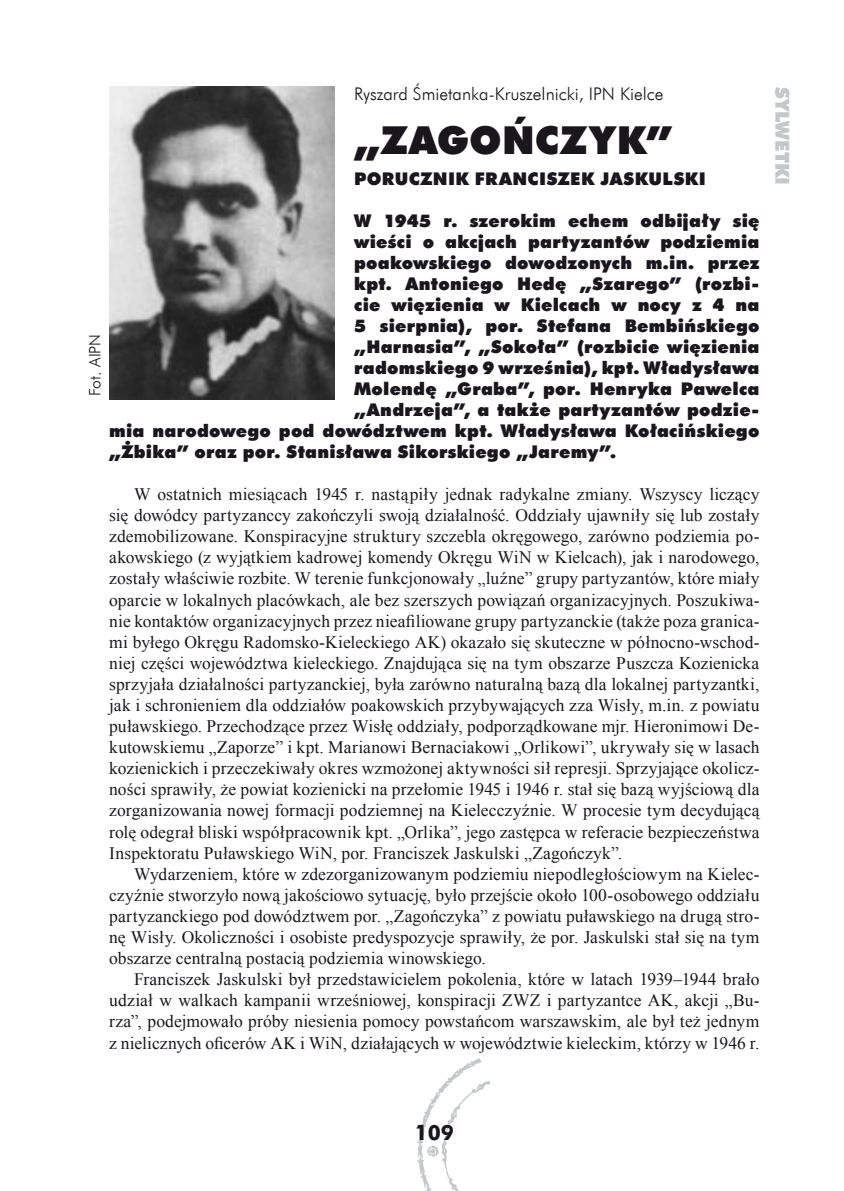
<style>
.page{position:relative;width:844px;height:1191px;background:#fff}
.page>*{position:absolute;margin:0;border:0;box-sizing:border-box;transform-origin:0 0}
.t1{font:38.5px "Futura X Blk EU";color:#1a171c}
.t2{font:700 21px "Futura EU";color:#1a171c}
.t3{font:19.25px "Futura X Blk EU";color:#c6c7c9}
.t4{font:17.5px/21px "Times New Roman";letter-spacing:.005em;color:#1a171c;text-align:justify}
.t5{font:17.5px "Futura X Blk EU";letter-spacing:.015em;color:#1a171c}
.t6{font:17.5px "Futura Lt EU";color:#1a171c}
.t7{font:15.75px "Futura Lt EU";color:#1a171c}
</style>
<div class="page">
<img style="left:418px;top:1058px;width:72px;height:133px">
<img style="left:109px;top:87px;width:225px;height:312px">
<p class="t6" style="left:354px;top:83px;width:311px">Ryszard Śmietanka-Kruszelnicki, IPN Kielce</p>
<h1 class="t1" style="left:354px;top:116px;width:87px">„Zago</h1>
<h1 class="t1" style="left:502px;top:116px;width:62px">ńczyk</h1>
<h1 class="t1" style="left:646px;top:116px;width:27px">”</h1>
<p class="t5" style="left:354px;top:167px;width:68px">Porucznik</p>
<p class="t5" style="left:475px;top:167px;width:24px">Franciszek</p>
<p class="t5" style="left:600px;top:167px;width:24px">Jask</p>
<p class="t5" style="left:648px;top:167px;width:37px">ulski</p>
<p class="t5" style="left:354px;top:209px;width:407px">W 1945 r. szerokim echem odbijały się</p>
<p class="t5" style="left:354px;top:230px;width:407px">wieści o akcjach partyzantów podziemia</p>
<p class="t5" style="left:354px;top:251px;width:407px">poakowskiego dowodzonych m.in. przez</p>
<p class="t5" style="left:354px;top:272px;width:407px">kpt. Antoniego Hedę „Szarego” (rozbi-</p>
<p class="t5" style="left:354px;top:293px;width:407px">cie więzienia w Kielcach w nocy z 4 na</p>
<p class="t5" style="left:354px;top:314px;width:407px">5 sierpnia), por. Stefana Bembińskiego</p>
<p class="t5" style="left:354px;top:335px;width:407px">„Harnasia”, „Sokoła” (rozbicie więzienia</p>
<p class="t5" style="left:354px;top:356px;width:407px">radomskiego 9 września), kpt. Władysława</p>
<p class="t5" style="left:354px;top:377px;width:407px">Molendę „Graba”, por. Henryka Pawelca</p>
<p class="t5" style="left:354px;top:398px;width:407px">„Andrzeja”, a także partyzantów podzie-</p>
<p class="t5" style="left:109px;top:419px;width:651px">mia narodowego pod dowództwem kpt. Władysława Kołacińskiego</p>
<p class="t5" style="left:109px;top:440px;width:508px">„Żbika” oraz por. Stanisława Sikorskiego „Jaremy”.</p>
<p class="t4" style="left:109px;top:483px;width:651px;text-indent:25px">W ostatnich miesiącach 1945 r. nastąpiły jednak radykalne zmiany. Wszyscy liczący się dowódcy partyzanccy zakończyli swoją działalność. Oddziały ujawniły się lub zostały zdemobilizowane. Konspiracyjne struktury szczebla okręgowego, zarówno podziemia po&shy;akowskiego (z wyjątkiem kadrowej komendy Okręgu WiN w Kielcach), jak i narodowego, zostały właściwie rozbite. W terenie funkcjonowały „luźne” grupy partyzantów, które miały oparcie w lokalnych placówkach, ale bez szerszych powiązań organizacyjnych. Poszukiwa&shy;nie kontaktów organizacyjnych przez nieafiliowane grupy partyzanckie (także poza granica&shy;mi byłego Okręgu Radomsko-Kieleckiego AK) okazało się skuteczne w północno-wschod&shy;niej części województwa kieleckiego. Znajdująca się na tym obszarze Puszcza Kozienicka sprzyjała działalności partyzanckiej, była zarówno naturalną bazą dla lokalnej partyzantki, jak i schronieniem dla oddziałów poakowskich przybywających zza Wisły, m.in. z powiatu puławskiego. Przechodzące przez Wisłę oddziały, podporządkowane mjr. Hieronimowi De&shy;kutowskiemu „Zaporze” i kpt. Marianowi Bernaciakowi „Orlikowi”, ukrywały się w lasach kozienickich i przeczekiwały okres wzmożonej aktywności sił represji. Sprzyjające okolicz&shy;ności sprawiły, że powiat kozienicki na przełomie 1945 i 1946 r. stał się bazą wyjściową dla zorganizowania nowej formacji podziemnej na Kielecczyźnie. W procesie tym decydującą rolę odegrał bliski współpracownik kpt. „Orlika”, jego zastępca w referacie bezpieczeństwa Inspektoratu Puławskiego WiN, por. Franciszek Jaskulski „Zagończyk”.</p>
<p class="t4" style="left:109px;top:863px;width:651px;text-indent:25px">Wydarzeniem, które w zdezorganizowanym podziemiu niepodległościowym na Kielec&shy;czyźnie stworzyło nową jakościowo sytuację, było przejście około 100-osobowego oddziału partyzanckiego pod dowództwem por. „Zagończyka” z powiatu puławskiego na drugą stro&shy;nę Wisły. Okoliczności i osobiste predyspozycje sprawiły, że por. Jaskulski stał się na tym obszarze centralną postacią podziemia winowskiego.</p>
<p class="t4" style="left:109px;top:968px;width:651px;text-indent:25px">Franciszek Jaskulski był przedstawicielem pokolenia, które w latach 1939–1944 brało udział w walkach kampanii wrześniowej, konspiracji ZWZ i partyzantce AK, akcji „Bu&shy;rza”, podejmowało próby niesienia pomocy powstańcom warszawskim, ale był też jednym z nielicznych oficerów AK i WiN, działających w województwie kieleckim, którzy w 1946 r.</p>
<p class="t7" style="left:85px;top:396px;width:63px;rotate:-90deg">Fot. AIPN</p>
<p class="t3" style="left:794px;top:87px;width:100px;rotate:90deg">SYLWETKI</p>
<p class="t2" style="left:414px;top:1119px;width:39px">109</p>
</div>
